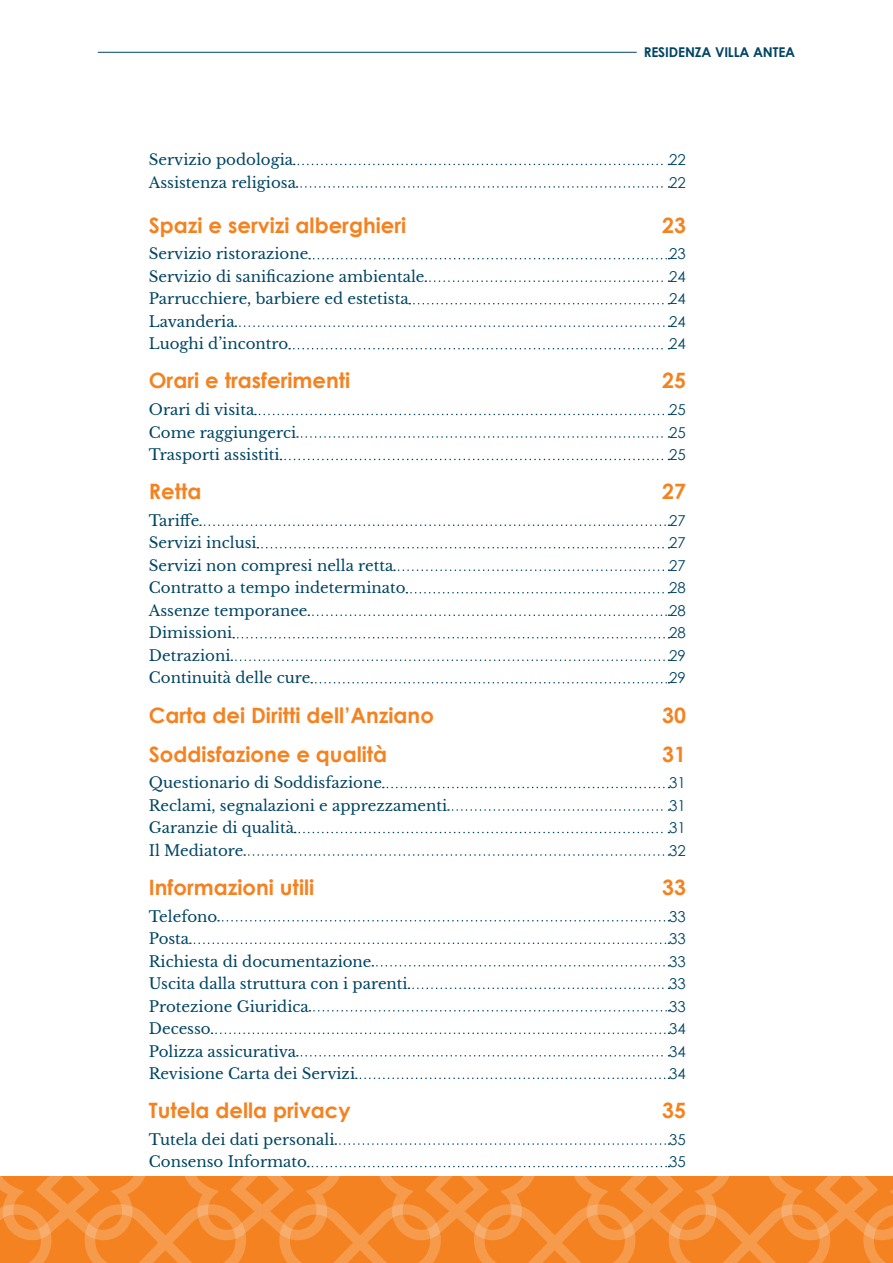
<style>
.page{position:relative;width:893px;height:1263px;background:#fff}
.page>*{position:absolute;margin:0;border:0;box-sizing:border-box;transform-origin:0 0}
.t1{font:700 21.15px "Century Gothic";color:#f58220}
.t2{font:15px "Libre Baskerville";color:#004563}
.t3{font:15px "Century Gothic";color:#004563}
.t4{font:700 13.5px "Century Gothic";letter-spacing:-.01em;color:#004563}
</style>
<div class="page">
<svg style="left:0;top:1176px;width:893px;height:87px;background:#f58b31"></svg>
<hr style="left:98px;top:52px;width:539px;height:1px;background:#004563">
<svg style="left:294px;top:164px;width:375px;height:1px"></svg>
<svg style="left:297px;top:186px;width:372px;height:2px"></svg>
<svg style="left:309px;top:258px;width:360px;height:1px"></svg>
<svg style="left:425px;top:280px;width:244px;height:2px"></svg>
<svg style="left:409px;top:303px;width:260px;height:1px"></svg>
<svg style="left:235px;top:325px;width:434px;height:2px"></svg>
<svg style="left:289px;top:348px;width:380px;height:1px"></svg>
<svg style="left:255px;top:414px;width:414px;height:1px"></svg>
<svg style="left:297px;top:436px;width:372px;height:2px"></svg>
<svg style="left:280px;top:459px;width:389px;height:1px"></svg>
<svg style="left:200px;top:524px;width:469px;height:2px"></svg>
<svg style="left:257px;top:547px;width:412px;height:1px"></svg>
<svg style="left:394px;top:569px;width:275px;height:2px"></svg>
<svg style="left:406px;top:592px;width:263px;height:1px"></svg>
<svg style="left:308px;top:614px;width:361px;height:2px"></svg>
<svg style="left:233px;top:637px;width:436px;height:1px"></svg>
<svg style="left:231px;top:659px;width:438px;height:2px"></svg>
<svg style="left:311px;top:682px;width:358px;height:1px"></svg>
<svg style="left:383px;top:787px;width:286px;height:1px"></svg>
<svg style="left:448px;top:809px;width:221px;height:2px"></svg>
<svg style="left:295px;top:832px;width:374px;height:1px"></svg>
<svg style="left:244px;top:854px;width:425px;height:2px"></svg>
<svg style="left:218px;top:920px;width:451px;height:1px"></svg>
<svg style="left:190px;top:942px;width:479px;height:2px"></svg>
<svg style="left:372px;top:965px;width:297px;height:1px"></svg>
<svg style="left:408px;top:987px;width:261px;height:2px"></svg>
<svg style="left:309px;top:1010px;width:360px;height:1px"></svg>
<svg style="left:211px;top:1032px;width:458px;height:2px"></svg>
<svg style="left:297px;top:1055px;width:372px;height:1px"></svg>
<svg style="left:356px;top:1077px;width:313px;height:2px"></svg>
<svg style="left:335px;top:1143px;width:334px;height:2px"></svg>
<svg style="left:308px;top:1166px;width:361px;height:1px"></svg>
<p class="t4" style="left:644px;top:42px;width:153px">RESIDENZA VILLA ANTEA</p>
<p class="t2" style="left:149px;top:151px;width:146px">Servizio podologia</p>
<p class="t3" style="left:669px;top:149px;width:18px">22</p>
<p class="t2" style="left:149px;top:173px;width:149px">Assistenza religiosa</p>
<p class="t3" style="left:669px;top:172px;width:18px">22</p>
<h1 class="t1" style="left:149px;top:209px;width:259px">Spazi e servizi alberghieri</h1>
<h1 class="t1" style="left:662px;top:209px;width:25px">23</h1>
<p class="t2" style="left:149px;top:245px;width:161px">Servizio ristorazione</p>
<p class="t3" style="left:669px;top:244px;width:18px">23</p>
<p class="t2" style="left:149px;top:267px;width:277px">Servizio di sanificazione ambientale</p>
<p class="t3" style="left:669px;top:266px;width:18px">24</p>
<p class="t2" style="left:149px;top:290px;width:261px">Parrucchiere, barbiere ed estetista</p>
<p class="t3" style="left:669px;top:289px;width:18px">24</p>
<p class="t2" style="left:149px;top:312px;width:87px">Lavanderia</p>
<p class="t3" style="left:669px;top:311px;width:18px">24</p>
<p class="t2" style="left:149px;top:335px;width:141px">Luoghi d’incontro</p>
<p class="t3" style="left:669px;top:334px;width:18px">24</p>
<h1 class="t1" style="left:149px;top:365px;width:203px">Orari e trasferimenti</h1>
<h1 class="t1" style="left:662px;top:365px;width:25px">25</h1>
<p class="t2" style="left:149px;top:401px;width:107px">Orari di visita</p>
<p class="t3" style="left:669px;top:399px;width:18px">25</p>
<p class="t2" style="left:149px;top:423px;width:149px">Come raggiungerci</p>
<p class="t3" style="left:669px;top:422px;width:18px">25</p>
<p class="t2" style="left:149px;top:446px;width:132px">Trasporti assistiti</p>
<p class="t3" style="left:669px;top:444px;width:18px">25</p>
<h1 class="t1" style="left:149px;top:475px;width:54px">Retta</h1>
<h1 class="t1" style="left:662px;top:475px;width:25px">27</h1>
<p class="t2" style="left:149px;top:511px;width:52px">Tariffe</p>
<p class="t3" style="left:669px;top:510px;width:18px">27</p>
<p class="t2" style="left:149px;top:534px;width:109px">Servizi inclusi</p>
<p class="t3" style="left:669px;top:533px;width:18px">27</p>
<p class="t2" style="left:149px;top:556px;width:246px">Servizi non compresi nella retta</p>
<p class="t3" style="left:669px;top:555px;width:18px">27</p>
<p class="t2" style="left:149px;top:579px;width:258px">Contratto a tempo indeterminato</p>
<p class="t3" style="left:669px;top:578px;width:18px">28</p>
<p class="t2" style="left:149px;top:601px;width:160px">Assenze temporanee</p>
<p class="t3" style="left:669px;top:600px;width:18px">28</p>
<p class="t2" style="left:149px;top:624px;width:85px">Dimissioni</p>
<p class="t3" style="left:669px;top:623px;width:18px">28</p>
<p class="t2" style="left:149px;top:646px;width:83px">Detrazioni</p>
<p class="t3" style="left:669px;top:645px;width:18px">29</p>
<p class="t2" style="left:149px;top:669px;width:163px">Continuità delle cure</p>
<p class="t3" style="left:669px;top:668px;width:18px">29</p>
<h1 class="t1" style="left:149px;top:699px;width:287px">Carta dei Diritti dell’Anziano</h1>
<h1 class="t1" style="left:662px;top:699px;width:25px">30</h1>
<h1 class="t1" style="left:149px;top:738px;width:240px">Soddisfazione e qualità</h1>
<h1 class="t1" style="left:662px;top:738px;width:25px">31</h1>
<p class="t2" style="left:149px;top:774px;width:235px">Questionario di Soddisfazione</p>
<p class="t3" style="left:669px;top:772px;width:18px">31</p>
<p class="t2" style="left:149px;top:796px;width:300px">Reclami, segnalazioni e apprezzamenti</p>
<p class="t3" style="left:669px;top:795px;width:18px">31</p>
<p class="t2" style="left:149px;top:819px;width:147px">Garanzie di qualità</p>
<p class="t3" style="left:669px;top:817px;width:18px">31</p>
<p class="t2" style="left:149px;top:841px;width:96px">Il Mediatore</p>
<p class="t3" style="left:669px;top:840px;width:18px">32</p>
<h1 class="t1" style="left:149px;top:871px;width:167px">Informazioni utili</h1>
<h1 class="t1" style="left:662px;top:871px;width:25px">33</h1>
<p class="t2" style="left:149px;top:907px;width:70px">Telefono</p>
<p class="t3" style="left:669px;top:906px;width:18px">33</p>
<p class="t2" style="left:149px;top:929px;width:42px">Posta</p>
<p class="t3" style="left:669px;top:928px;width:18px">33</p>
<p class="t2" style="left:149px;top:952px;width:224px">Richiesta di documentazione</p>
<p class="t3" style="left:669px;top:951px;width:18px">33</p>
<p class="t2" style="left:149px;top:974px;width:260px">Uscita dalla struttura con i parenti</p>
<p class="t3" style="left:669px;top:973px;width:18px">33</p>
<p class="t2" style="left:149px;top:997px;width:161px">Protezione Giuridica</p>
<p class="t3" style="left:669px;top:996px;width:18px">33</p>
<p class="t2" style="left:149px;top:1019px;width:63px">Decesso</p>
<p class="t3" style="left:669px;top:1018px;width:18px">34</p>
<p class="t2" style="left:149px;top:1042px;width:149px">Polizza assicurativa</p>
<p class="t3" style="left:669px;top:1041px;width:18px">34</p>
<p class="t2" style="left:149px;top:1064px;width:208px">Revisione Carta dei Servizi</p>
<p class="t3" style="left:669px;top:1063px;width:18px">34</p>
<h1 class="t1" style="left:149px;top:1094px;width:203px">Tutela della privacy</h1>
<h1 class="t1" style="left:662px;top:1094px;width:25px">35</h1>
<p class="t2" style="left:149px;top:1130px;width:187px">Tutela dei dati personali</p>
<p class="t3" style="left:669px;top:1129px;width:18px">35</p>
<p class="t2" style="left:149px;top:1153px;width:160px">Consenso Informato</p>
<p class="t3" style="left:669px;top:1151px;width:18px">35</p>
</div>
